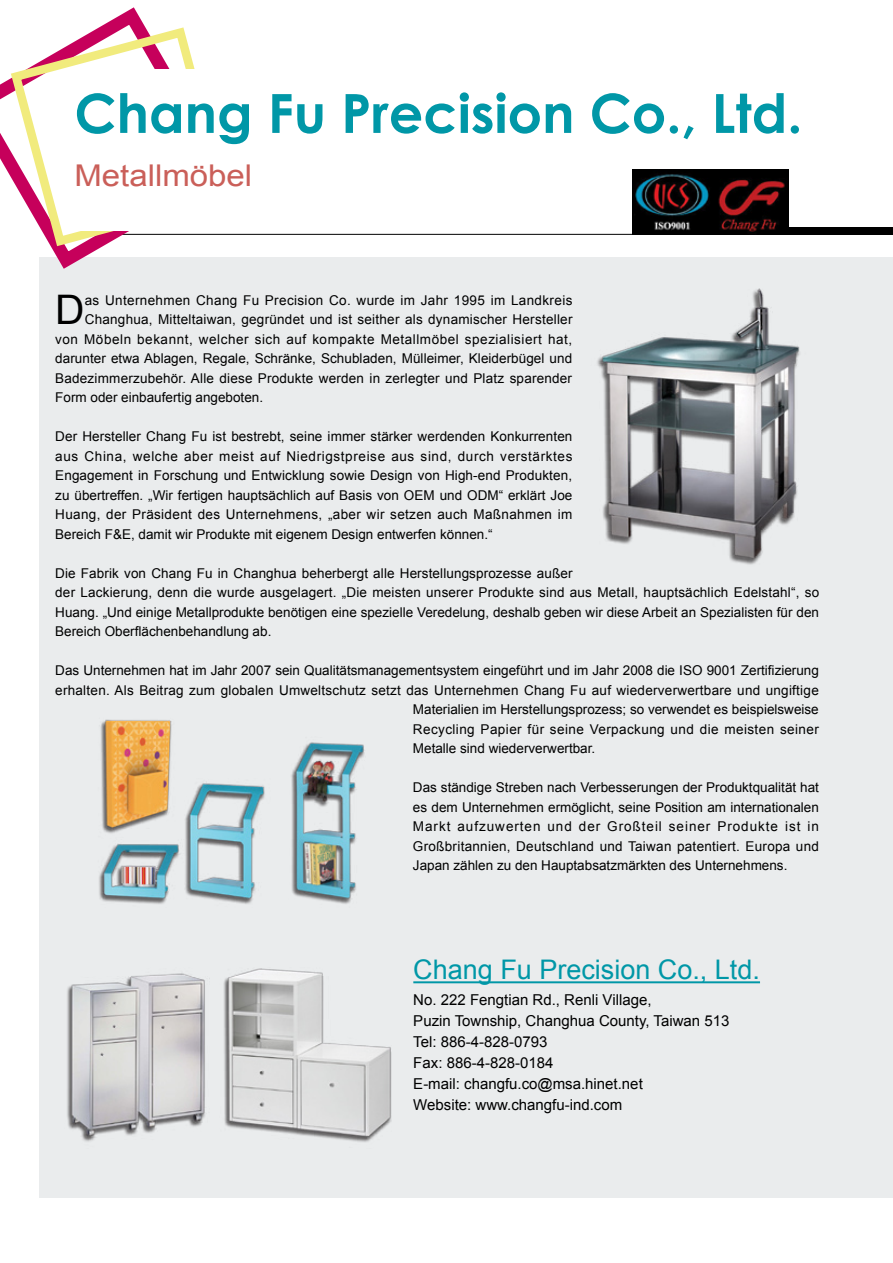
<style>
.page{position:relative;width:893px;height:1263px;background:#fff}
.page>*{position:absolute;margin:0;border:0;box-sizing:border-box;transform-origin:0 0}
.t1{font:700 54px "Century Gothic";color:#0097a7}
.t2{font:40.8px "Arial";color:#000}
.t3{font:30px "Arial";color:#ca5f59;scale:1.1 1}
.t4{font:27px "Arial";color:#0097a7}
.t5{font:15px/21px "Arial";color:#000}
.t6{font:13.5px/19.5px "Arial";letter-spacing:.01em;color:#000;text-align:justify}
.t7{font:13.5px "Arial";letter-spacing:.04em;color:#000}
.t8{font:13.5px "Arial";letter-spacing:.03em;color:#000}
</style>
<div class="page">
<hr style="left:117px;top:234px;width:776px;height:1px;background:#000">
<div style="left:40px;top:258px;width:853px;height:940px;background:#eaeced"></div>
<hr style="left:413px;top:981px;width:347px;height:2px;background:#0097a7">
<img style="left:67px;top:968px;width:325px;height:174px">
<img style="left:597px;top:288px;width:203px;height:277px">
<img style="left:99px;top:719px;width:266px;height:185px">
<svg style="left:0;top:7px;width:238px;height:270px"></svg>
<svg style="left:6px;top:22px;width:229px;height:229px"></svg>
<div style="left:74px;top:70px;width:764px;height:161px;background:#fff"></div>
<div style="left:740px;top:227px;width:153px;height:7px;background:#000"></div>
<img style="left:633px;top:169px;width:156px;height:65px">
<h1 class="t1" style="left:74px;top:72px;width:729px">Chang Fu Precision Co., Ltd.</h1>
<h3 class="t3" style="left:74px;top:156px;width:163px">Metallmöbel</h3>
<h2 class="t2" style="left:55px;top:283px;width:31px">D</h2>
<p class="t6" style="left:85px;top:290px;width:489px">as Unternehmen Chang Fu Precision Co. wurde im Jahr 1995 im Landkreis</p>
<p class="t6" style="left:85px;top:310px;width:489px">Changhua, Mitteltaiwan, gegründet und ist seither als dynamischer Hersteller</p>
<p class="t7" style="left:55px;top:330px;width:518px">von Möbeln bekannt, welcher sich auf kompakte Metallmöbel spezialisiert hat,</p>
<p class="t6" style="left:55px;top:349px;width:518px">darunter etwa Ablagen, Regale, Schränke, Schubladen, Mülleimer, Kleiderbügel und</p>
<p class="t6" style="left:55px;top:368px;width:518px">Badezimmerzubehör. Alle diese Produkte werden in zerlegter und Platz sparender</p>
<p class="t6" style="left:55px;top:388px;width:209px">Form oder einbaufertig angeboten.</p>
<p class="t6" style="left:55px;top:427px;width:519px">Der Hersteller Chang Fu ist bestrebt, seine immer stärker werdenden Konkurrenten aus China, welche aber meist auf Niedrigstpreise aus sind, durch verstärktes Engagement in Forschung und Entwicklung sowie Design von High-end Produkten, zu übertreffen. „Wir fertigen hauptsächlich auf Basis von OEM und ODM“ erklärt Joe Huang, der Präsident des Unternehmens, „aber wir setzen auch Maßnahmen im Bereich F&amp;E, damit wir Produkte mit eigenem Design entwerfen können.“</p>
<p class="t6" style="left:55px;top:563px;width:765px;text-align:left">Die Fabrik von Chang Fu in Changhua beherbergt alle Herstellungsprozesse außer<br>der Lackierung, denn die wurde ausgelagert. „Die meisten unserer Produkte sind aus Metall, hauptsächlich Edelstahl“, so Huang. „Und einige Metallprodukte benötigen eine spezielle Veredelung, deshalb geben wir diese Arbeit an Spezialisten für den Bereich Oberflächenbehandlung ab.</p>
<p class="t6" style="left:55px;top:661px;width:765px">Das Unternehmen hat im Jahr 2007 sein Qualitätsmanagementsystem eingeführt und im Jahr 2008 die ISO 9001 Zertifizierung</p>
<p class="t6" style="left:55px;top:680px;width:765px">erhalten. Als Beitrag zum globalen Umweltschutz setzt das Unternehmen Chang Fu auf wiederverwertbare und ungiftige</p>
<p class="t6" style="left:413px;top:700px;width:407px">Materialien im Herstellungsprozess; so verwendet es beispielsweise</p>
<p class="t8" style="left:413px;top:720px;width:407px">Recycling Papier für seine Verpackung und die meisten seiner</p>
<p class="t6" style="left:413px;top:739px;width:184px">Metalle sind wiederverwertbar.</p>
<p class="t6" style="left:413px;top:778px;width:408px">Das ständige Streben nach Verbesserungen der Produktqualität hat es dem Unternehmen ermöglicht, seine Position am internationalen Markt aufzuwerten und der Großteil seiner Produkte ist in Großbritannien, Deutschland und Taiwan patentiert. Europa und Japan zählen zu den Hauptabsatzmärkten des Unternehmens.</p>
<h3 class="t4" style="left:413px;top:952px;width:348px">Chang Fu Precision Co., Ltd.</h3>
<p class="t5" style="left:413px;top:989px;width:318px">No. 222 Fengtian Rd., Renli Village,<br>Puzin Township, Changhua County, Taiwan 513<br>Tel: 886-4-828-0793<br>Fax: 886-4-828-0184<br>E-mail: changfu.co@msa.hinet.net<br>Website: www.changfu-ind.com</p>
</div>
